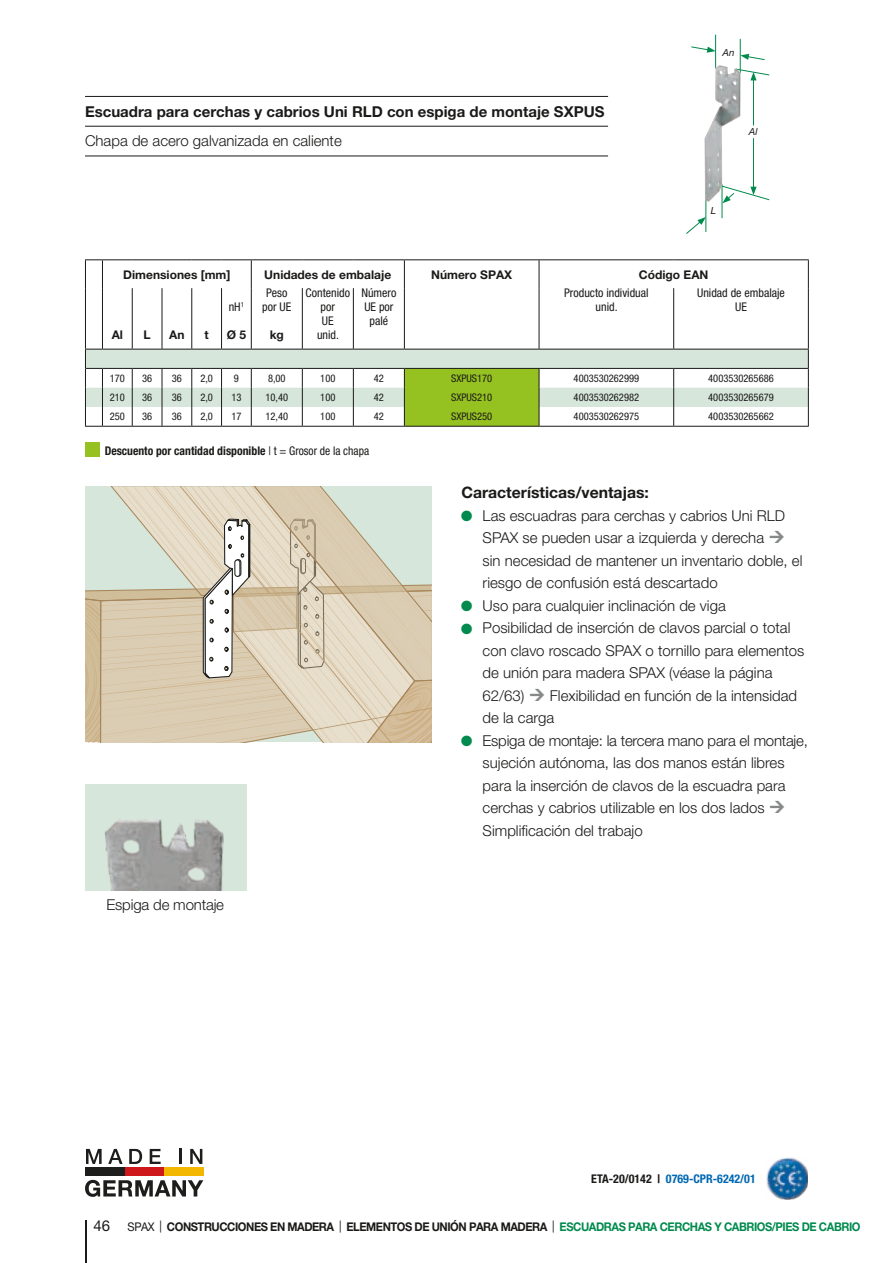
<style>
.page{position:relative;width:893px;height:1263px;background:#fff}
.page>*{position:absolute;margin:0;border:0;box-sizing:border-box;transform-origin:0 0}
.t1{font:700 15.75px "Helvetica Neue LT Pro";color:#1b1a19}
.t2{font:300 15px/22.5px "Helvetica Neue LT Pro";color:#1b1a19}
.t3{font:700 15px "Helvetica Neue LT Pro";color:#1b1a19}
.t4{font:15px "Helvetica Neue LT Pro";color:#1b1a19}
.t5{font:700 12px "Helvetica Neue LT Pro";letter-spacing:-.04em;color:#1b1a19;scale:.93 1}
.t6{font:condensed 12px/14px "Helvetica Neue LT Pro";color:#1b1a19;text-align:center}
.t7{font:700 12px "Helvetica Neue LT Pro";color:#1b1a19}
.t8{font:700 condensed 12px "Helvetica Neue LT Pro";color:#1b1a19}
.t9{font:700 condensed 12px "Helvetica Neue LT Pro";color:#0068b2}
.t10{font:700 12px "Helvetica Neue LT Pro";letter-spacing:-.04em;color:#1b1a19}
.t11{font:condensed 10.5px "Helvetica Neue LT Pro";color:#1b1a19}
.t12{font:italic 9.75px "Helvetica Neue LT Pro";color:#1b1a19}
.s1{font-weight:400}
.s2{color:#008a4d}
.s3{color:#1b1a19}
</style>
<div class="page">
<hr style="left:102px;top:259px;width:30px;height:1px;background:#1b1a19">
<svg style="left:85px;top:259px;width:18px;height:29px"></svg>
<hr style="left:132px;top:259px;width:30px;height:1px;background:#1b1a19">
<hr style="left:162px;top:259px;width:30px;height:1px;background:#1b1a19">
<hr style="left:192px;top:259px;width:30px;height:1px;background:#1b1a19">
<hr style="left:251px;top:259px;width:51px;height:1px;background:#1b1a19">
<svg style="left:222px;top:259px;width:30px;height:29px"></svg>
<hr style="left:302px;top:259px;width:51px;height:1px;background:#1b1a19">
<hr style="left:353px;top:259px;width:51px;height:1px;background:#1b1a19">
<hr style="left:404px;top:259px;width:135px;height:1px;background:#1b1a19">
<svg style="left:404px;top:260px;width:1px;height:28px"></svg>
<hr style="left:539px;top:259px;width:135px;height:1px;background:#1b1a19">
<svg style="left:539px;top:260px;width:1px;height:28px"></svg>
<hr style="left:674px;top:259px;width:135px;height:1px;background:#1b1a19">
<svg style="left:808px;top:260px;width:1px;height:28px"></svg>
<hr style="left:85px;top:288px;width:1px;height:61px;background:#1b1a19">
<hr style="left:102px;top:288px;width:1px;height:61px;background:#1b1a19">
<hr style="left:132px;top:288px;width:1px;height:61px;background:#1b1a19">
<hr style="left:162px;top:288px;width:1px;height:61px;background:#1b1a19">
<hr style="left:191px;top:288px;width:1px;height:61px;background:#1b1a19">
<hr style="left:221px;top:288px;width:1px;height:61px;background:#1b1a19">
<hr style="left:251px;top:288px;width:1px;height:61px;background:#1b1a19">
<hr style="left:302px;top:288px;width:1px;height:61px;background:#1b1a19">
<hr style="left:353px;top:288px;width:1px;height:61px;background:#1b1a19">
<hr style="left:404px;top:288px;width:1px;height:61px;background:#1b1a19">
<hr style="left:539px;top:288px;width:1px;height:61px;background:#1b1a19">
<hr style="left:673px;top:288px;width:1px;height:61px;background:#1b1a19">
<hr style="left:808px;top:288px;width:1px;height:61px;background:#1b1a19">
<svg style="left:85px;top:349px;width:724px;height:78px"></svg>
<div style="left:85px;top:442px;width:14px;height:14px;background:#95c121"></div>
<hr style="left:715px;top:35px;width:1px;height:34px;background:#008a4d">
<hr style="left:705px;top:198px;width:1px;height:34px;background:#008a4d">
<hr style="left:722px;top:184px;width:1px;height:34px;background:#008a4d">
<hr style="left:740px;top:39px;width:1px;height:34px;background:#008a4d">
<svg style="left:691px;top:46px;width:25px;height:7px"></svg>
<svg style="left:740px;top:54px;width:25px;height:6px"></svg>
<hr style="left:753px;top:78px;width:1px;height:111px;background:#008a4d">
<svg style="left:741px;top:69px;width:29px;height:11px"></svg>
<svg style="left:686px;top:217px;width:20px;height:17px"></svg>
<svg style="left:721px;top:186px;width:49px;height:17px"></svg>
<div style="left:747px;top:125px;width:13px;height:13px;background:#fff;border-radius:50%"></div>
<img style="left:704px;top:65px;width:37px;height:137px">
<svg style="left:85px;top:487px;width:347px;height:255px;background:#d9d0ba"></svg>
<div style="left:235px;top:560px;width:5px;height:16px;background:#fff;border-radius:3px"></div>
<div style="left:234px;top:559px;width:6px;height:18px;border:1px solid #1d1d1b;border-radius:3px"></div>
<div style="left:85px;top:785px;width:162px;height:106px;background:#d6e6da"></div>
<img style="left:104px;top:819px;width:120px;height:72px">
<hr style="left:85px;top:96px;width:523px;height:1px;background:#1b1a19">
<hr style="left:85px;top:126px;width:523px;height:1px;background:#1b1a19">
<hr style="left:85px;top:156px;width:523px;height:1px;background:#1b1a19">
<img style="left:766px;top:1158px;width:42px;height:41px">
<svg style="left:86px;top:1149px;width:16px;height:15px"></svg>
<svg style="left:108px;top:1149px;width:15px;height:15px"></svg>
<svg style="left:129px;top:1149px;width:13px;height:15px"></svg>
<svg style="left:150px;top:1149px;width:11px;height:15px"></svg>
<hr style="left:179px;top:1149px;width:3px;height:15px;background:#1d1d1b">
<svg style="left:190px;top:1149px;width:12px;height:15px"></svg>
<div style="left:125px;top:1168px;width:39px;height:8px;background:#cd171a"></div>
<div style="left:85px;top:1168px;width:40px;height:8px;background:#1d1d1b"></div>
<div style="left:164px;top:1168px;width:39px;height:8px;background:#f3b700"></div>
<svg style="left:85px;top:1180px;width:118px;height:17px"></svg>
<hr style="left:85px;top:1220px;width:2px;height:43px;background:#1b1a19">
<p class="t3" style="left:85px;top:102px;width:521px">Escuadra para cerchas y cabrios Uni RLD con espiga de montaje SXPUS</p>
<p class="t2" style="left:85px;top:130px;width:258px">Chapa de acero galvanizada en caliente</p>
<p class="t12" style="left:723px;top:47px;width:13px">An</p>
<p class="t12" style="left:749px;top:126px;width:10px">Al</p>
<p class="t12" style="left:711px;top:204px;width:7px">L</p>
<p class="t7" style="left:123px;top:267px;width:109px">Dimensiones [mm]</p>
<p class="t7" style="left:264px;top:267px;width:129px">Unidades de embalaje</p>
<p class="t7" style="left:431px;top:267px;width:83px">Número SPAX</p>
<p class="t7" style="left:639px;top:267px;width:71px">Código EAN</p>
<p class="t10" style="left:112px;top:327px;width:13px">Al</p>
<p class="t10" style="left:144px;top:327px;width:9px">L</p>
<p class="t10" style="left:169px;top:327px;width:17px">An</p>
<p class="t10" style="left:205px;top:327px;width:6px">t</p>
<p class="t6" style="left:229px;top:299px;width:17px">nH<sup>1</sup></p>
<p class="t10" style="left:227px;top:327px;width:21px">Ø 5</p>
<p class="t6" style="left:262px;top:285px;width:31px">Peso por UE</p>
<p class="t10" style="left:270px;top:327px;width:16px">kg</p>
<p class="t6" style="left:306px;top:285px;width:46px">Contenido por<br>UE<br>unid.</p>
<p class="t6" style="left:361px;top:285px;width:37px">Número<br>UE por palé</p>
<p class="t6" style="left:564px;top:285px;width:86px">Producto individual unid.</p>
<p class="t6" style="left:697px;top:285px;width:89px">Unidad de embalaje<br>UE</p>
<p class="t11" style="left:110px;top:372px;width:17px">170</p>
<p class="t11" style="left:142px;top:372px;width:12px">36</p>
<p class="t11" style="left:172px;top:372px;width:12px">36</p>
<p class="t11" style="left:200px;top:372px;width:14px">2,0</p>
<p class="t11" style="left:234px;top:372px;width:7px">9</p>
<p class="t11" style="left:268px;top:372px;width:19px">8,00</p>
<p class="t11" style="left:320px;top:372px;width:17px">100</p>
<p class="t11" style="left:374px;top:372px;width:12px">42</p>
<p class="t11" style="left:451px;top:372px;width:43px">SXPUS170</p>
<p class="t11" style="left:574px;top:372px;width:67px">4003530262999</p>
<p class="t11" style="left:708px;top:372px;width:67px">4003530265686</p>
<p class="t11" style="left:110px;top:391px;width:17px">210</p>
<p class="t11" style="left:142px;top:391px;width:12px">36</p>
<p class="t11" style="left:172px;top:391px;width:12px">36</p>
<p class="t11" style="left:200px;top:391px;width:14px">2,0</p>
<p class="t11" style="left:231px;top:391px;width:12px">13</p>
<p class="t11" style="left:265px;top:391px;width:24px">10,40</p>
<p class="t11" style="left:320px;top:391px;width:17px">100</p>
<p class="t11" style="left:374px;top:391px;width:12px">42</p>
<p class="t11" style="left:451px;top:391px;width:43px">SXPUS210</p>
<p class="t11" style="left:574px;top:391px;width:67px">4003530262982</p>
<p class="t11" style="left:708px;top:391px;width:67px">4003530265679</p>
<p class="t11" style="left:110px;top:410px;width:17px">250</p>
<p class="t11" style="left:142px;top:410px;width:12px">36</p>
<p class="t11" style="left:172px;top:410px;width:12px">36</p>
<p class="t11" style="left:200px;top:410px;width:14px">2,0</p>
<p class="t11" style="left:231px;top:410px;width:12px">17</p>
<p class="t11" style="left:265px;top:410px;width:24px">12,40</p>
<p class="t11" style="left:320px;top:410px;width:17px">100</p>
<p class="t11" style="left:374px;top:410px;width:12px">42</p>
<p class="t11" style="left:451px;top:410px;width:43px">SXPUS250</p>
<p class="t11" style="left:574px;top:410px;width:67px">4003530262975</p>
<p class="t11" style="left:708px;top:410px;width:67px">4003530265662</p>
<p class="t8" style="left:105px;top:443px;width:266px">Descuento por cantidad disponible <span class="s1">| t = Grosor de la chapa</span></p>
<p class="t2" style="left:106px;top:893px;width:119px">Espiga de montaje</p>
<p class="t1" style="left:461px;top:483px;width:189px">Características/ventajas:</p>
<p class="t2" style="left:483px;top:504px;width:321px;text-indent:-21px"><span class="s2">■</span> Las escuadras para cerchas y cabrios Uni RLD SPAX se pueden usar a izquierda y derecha<br>sin necesidad de mantener un inventario doble, el riesgo de confusión está descartado</p>
<p class="t2" style="left:461px;top:594px;width:266px"><span class="s2">■</span> Uso para cualquier inclinación de viga</p>
<p class="t2" style="left:483px;top:616px;width:323px;text-indent:-21px"><span class="s2">■</span> Posibilidad de inserción de clavos parcial o total con clavo roscado SPAX o tornillo para elementos de unión para madera SPAX (véase la página 62/63)</p>
<p class="t2" style="left:483px;top:684px;width:316px;text-indent:67px">Flexibilidad en función de la intensidad de la carga</p>
<p class="t2" style="left:483px;top:729px;width:327px;text-indent:-21px"><span class="s2">■</span> Espiga de montaje: la tercera mano para el montaje, sujeción autónoma, las dos manos están libres para la inserción de clavos de la escuadra para cerchas y cabrios utilizable en los dos lados Simplificación del trabajo</p>
<p class="t9" style="left:591px;top:1171px;width:166px"><span class="s3">ETA-20/0142 |</span> 0769-CPR-6242/01</p>
<p class="t4" style="left:94px;top:1217px;width:18px">46</p>
<p class="t5" style="left:128px;top:1219px;width:790px"><span class="s1">SPAX |</span> CONSTRUCCIONES EN MADERA <span class="s1">|</span> ELEMENTOS DE UNIÓN PARA MADERA <span class="s1">|</span> <span class="s2">ESCUADRAS PARA CERCHAS Y CABRIOS/PIES DE CABRIO</span></p>
</div>
